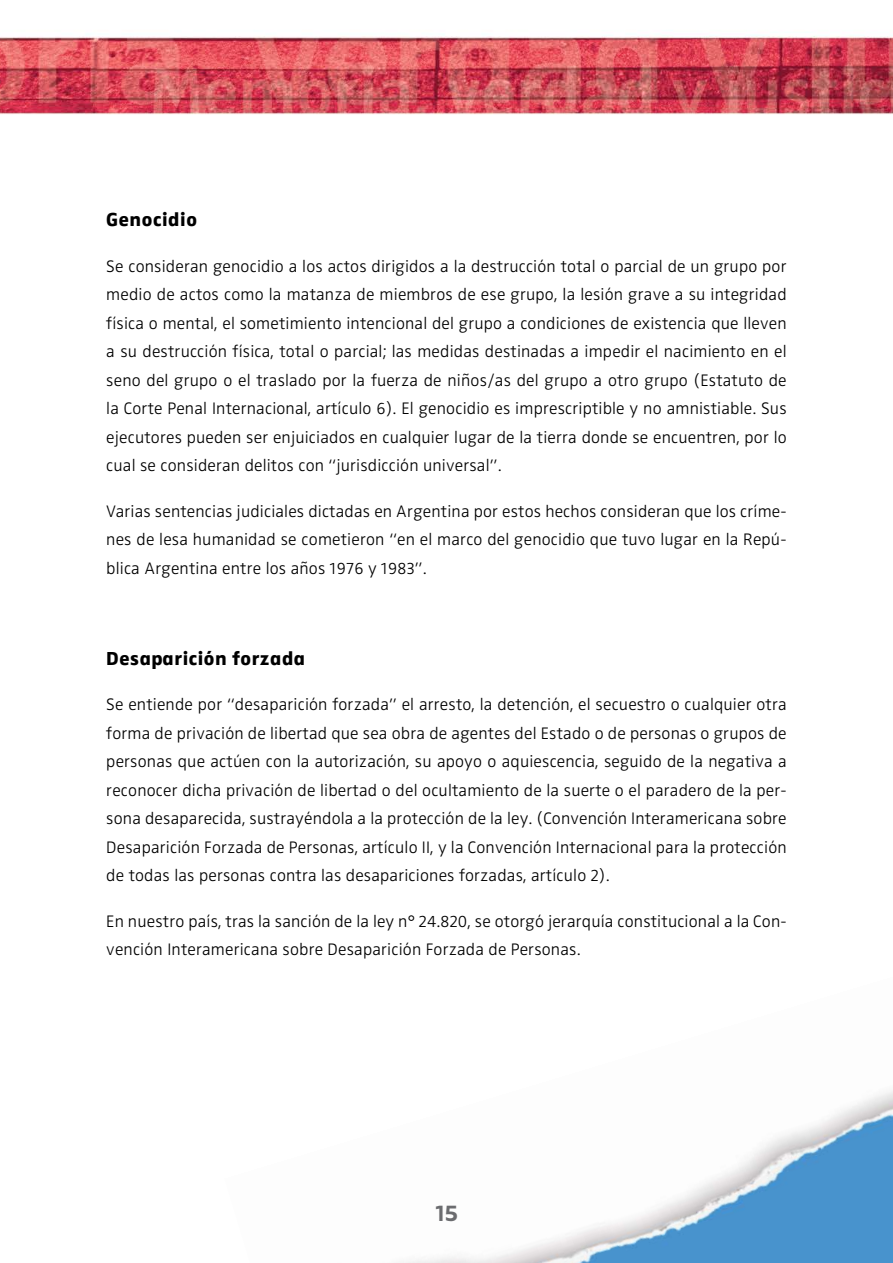
<style>
.page{position:relative;width:893px;height:1263px;background:#fff}
.page>*{position:absolute;margin:0;border:0;box-sizing:border-box;transform-origin:0 0}
.t1{font:700 22.5px "Mollen Personal Use";color:#6b6c6f}
.t2{font:19.5px "Zwo Alt LF w 7";letter-spacing:.03em;color:#000}
.t3{font:17.25px/28.5px "Zwo LF w 2";letter-spacing:.01em;color:#000;text-align:justify}
</style>
<div class="page">
<img style="left:403px;top:1091px;width:490px;height:172px">
<img style="left:0;top:34px;width:893px;height:81px">
<p class="t2" style="left:106px;top:208px;width:92px">Genocidio</p>
<p class="t3" style="left:106px;top:252px;width:682px">Se consideran genocidio a los actos dirigidos a la destrucción total o parcial de un grupo por medio de actos como la matanza de miembros de ese grupo, la lesión grave a su integridad física o mental, el sometimiento intencional del grupo a condiciones de existencia que lleven a su destrucción física, total o parcial; las medidas destinadas a impedir el nacimiento en el seno del grupo o el traslado por la fuerza de niños/as del grupo a otro grupo (Estatuto de la Corte Penal Internacional, artículo 6). El genocidio es imprescriptible y no amnistiable. Sus ejecutores pueden ser enjuiciados en cualquier lugar de la tierra donde se encuentren, por lo cual se consideran delitos con “jurisdicción universal”.</p>
<p class="t3" style="left:106px;top:497px;width:682px">Varias sentencias judiciales dictadas en Argentina por estos hechos consideran que los críme&shy;nes de lesa humanidad se cometieron “en el marco del genocidio que tuvo lugar en la Repú&shy;blica Argentina entre los años 1976 y 1983”.</p>
<p class="t2" style="left:106px;top:647px;width:200px">Desaparición forzada</p>
<p class="t3" style="left:106px;top:690px;width:682px">Se entiende por “desaparición forzada” el arresto, la detención, el secuestro o cualquier otra forma de privación de libertad que sea obra de agentes del Estado o de personas o grupos de personas que actúen con la autorización, su apoyo o aquiescencia, seguido de la negativa a reconocer dicha privación de libertad o del ocultamiento de la suerte o el paradero de la per&shy;sona desaparecida, sustrayéndola a la protección de la ley. (Convención Interamericana sobre Desaparición Forzada de Personas, artículo II, y la Convención Internacional para la protección de todas las personas contra las desapariciones forzadas, artículo 2).</p>
<p class="t3" style="left:106px;top:907px;width:682px">En nuestro país, tras la sanción de la ley n° 24.820, se otorgó jerarquía constitucional a la Con&shy;vención Interamericana sobre Desaparición Forzada de Personas.</p>
<h1 class="t1" style="left:435px;top:1200px;width:24px">15</h1>
</div>
